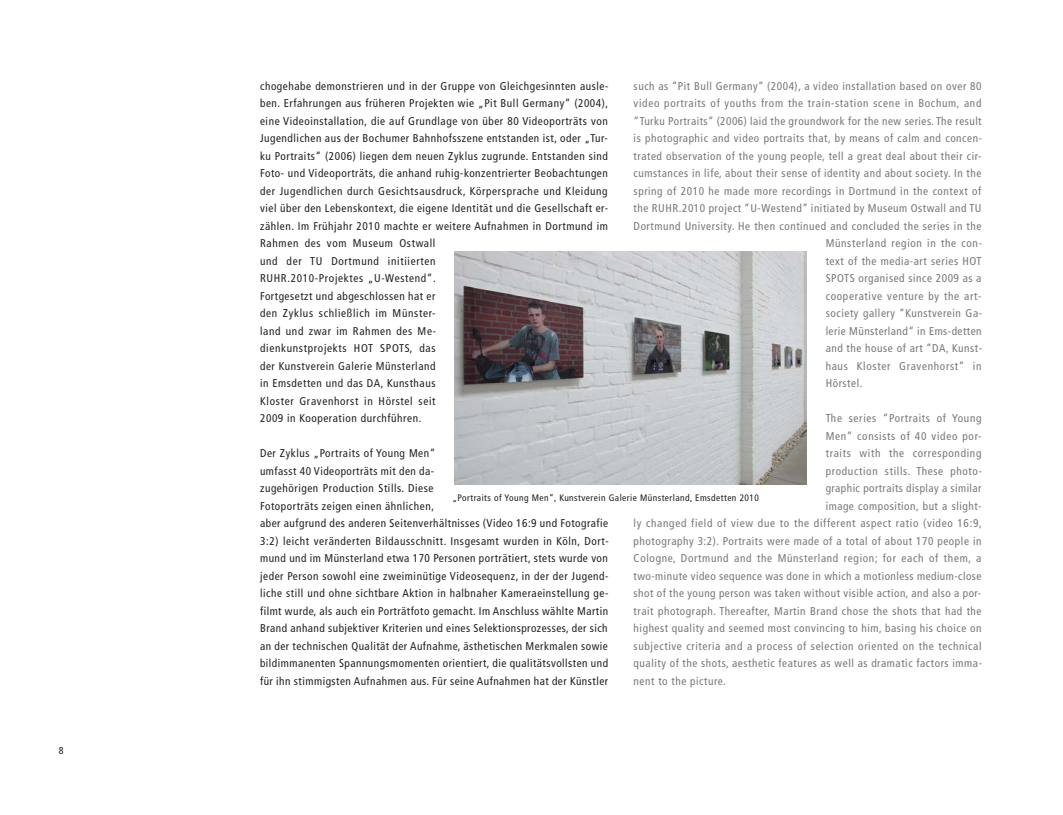
<style>
.page{position:relative;width:1063px;height:815px;background:#fff}
.page>*{position:absolute;margin:0;border:0;box-sizing:border-box;transform-origin:0 0}
.t1{font:condensed 11.25px/17.5px "Frutiger LT Std";letter-spacing:.05em;color:#231f20}
.t2{font:condensed 11.25px "Frutiger LT Std";letter-spacing:.05em;color:#757779}
.t3{font:condensed 10px "Frutiger LT Std";color:#231f20}
.t4{font:condensed 9.38px "Frutiger LT Std";letter-spacing:.05em;color:#231f20}
</style>
<div class="page">
<img style="left:454px;top:252px;width:353px;height:232px">
<p class="t3" style="left:59px;top:744px;width:6px">8</p>
<p class="t2" style="left:634px;top:79px;width:349px">such as “Pit Bull Germany” (2004), a video installation based on over 80</p>
<p class="t2" style="left:634px;top:97px;width:349px">video portraits of youths from the train-station scene in Bochum, and</p>
<p class="t2" style="left:634px;top:114px;width:349px">“Turku Portraits” (2006) laid the groundwork for the new series. The result</p>
<p class="t2" style="left:634px;top:132px;width:350px">is photographic and video portraits that, by means of calm and concen-</p>
<p class="t2" style="left:634px;top:149px;width:349px">trated observation of the young people, tell a great deal about their cir-</p>
<p class="t2" style="left:634px;top:167px;width:349px">cumstances in life, about their sense of identity and about society. In the</p>
<p class="t2" style="left:634px;top:184px;width:349px">spring of 2010 he made more recordings in Dortmund in the context of</p>
<p class="t2" style="left:634px;top:202px;width:349px">the RUHR.2010 project “U-Westend” initiated by Museum Ostwall and TU</p>
<p class="t2" style="left:634px;top:219px;width:349px">Dortmund University. He then continued and concluded the series in the</p>
<p class="t2" style="left:826px;top:237px;width:158px">Münsterland region in the con-</p>
<p class="t2" style="left:826px;top:254px;width:157px">text of the media-art series HOT</p>
<p class="t2" style="left:826px;top:272px;width:157px">SPOTS organised since 2009 as a</p>
<p class="t2" style="left:826px;top:289px;width:157px">cooperative venture by the art-</p>
<p class="t2" style="left:826px;top:307px;width:158px">society gallery “Kunstverein Ga-</p>
<p class="t2" style="left:826px;top:324px;width:157px">lerie Münsterland“ in Ems-detten</p>
<p class="t2" style="left:826px;top:342px;width:158px">and the house of art “DA, Kunst-</p>
<p class="t2" style="left:826px;top:359px;width:157px">haus Kloster Gravenhorst” in</p>
<p class="t2" style="left:826px;top:377px;width:38px">Hörstel.</p>
<p class="t2" style="left:826px;top:412px;width:157px">The series “Portraits of Young</p>
<p class="t2" style="left:826px;top:429px;width:157px">Men” consists of 40 video por-</p>
<p class="t2" style="left:826px;top:447px;width:157px">traits with the corresponding</p>
<p class="t2" style="left:826px;top:464px;width:158px">production stills. These photo -</p>
<p class="t2" style="left:826px;top:482px;width:157px">graphic portraits display a similar</p>
<p class="t2" style="left:826px;top:499px;width:157px">image composition, but a slight-</p>
<p class="t2" style="left:634px;top:517px;width:350px">ly changed field of view due to the different aspect ratio (video 16:9,</p>
<p class="t2" style="left:634px;top:534px;width:349px">photography 3:2). Portraits were made of a total of about 170 people in</p>
<p class="t2" style="left:634px;top:552px;width:349px">Cologne, Dortmund and the Münsterland region; for each of them, a</p>
<p class="t2" style="left:634px;top:569px;width:349px">two-min ute video sequence was done in which a motionless medium-close</p>
<p class="t2" style="left:634px;top:587px;width:349px">shot of the young person was taken without visible action, and also a por-</p>
<p class="t2" style="left:634px;top:604px;width:349px">trait photograph. Thereafter, Martin Brand chose the shots that had the</p>
<p class="t2" style="left:634px;top:622px;width:349px">highest quality and seemed most convincing to him, basing his choice on</p>
<p class="t2" style="left:634px;top:639px;width:350px">subjective criteria and a process of selection oriented on the technical</p>
<p class="t2" style="left:634px;top:657px;width:350px">quality of the shots, aesthetic features as well as dramatic factors imma-</p>
<p class="t2" style="left:634px;top:674px;width:94px">nent to the picture.</p>
<p class="t1" style="left:260px;top:77px;width:350px">chogehabe demonstrieren und in der Gruppe von Gleichgesinnten ausle&shy;ben. Erfahrungen aus früheren Projekten wie „Pit Bull Germany“ (2004), eine Videoinstallation, die auf Grundlage von über 80 Videoporträts von Jugendlichen aus der Bochumer Bahnhofsszene entstanden ist, oder „Tur&shy;ku Portraits“ (2006) liegen dem neuen Zyklus zugrunde. Entstanden sind Foto- und Videoporträts, die anhand ruhig-konzentrierter Beobachtungen der Jugendlichen durch Gesichtsausdruck, Körpersprache und Kleidung viel über den Lebenskontext, die eigene Identität und die Gesellschaft er&shy;zählen. Im Frühjahr 2010 machte er weitere Aufnahmen in Dortmund im Rahmen des vom Museum Ostwall<br>und der TU Dortmund initiierten<br>RUHR.2010-Projektes „U-Westend“.<br>Fortgesetzt und abgeschlossen hat er<br>den Zyklus schließlich im Münster-<br>land und zwar im Rahmen des Me-<br>dienkunstprojekts HOT SPOTS, das<br>der Kunstverein Galerie Münsterland<br>in Emsdetten und das DA, Kunsthaus<br>Kloster Gravenhorst in Hörstel seit<br>2009 in Kooperation durchführen.</p>
<p class="t1" style="left:260px;top:445px;width:350px">Der Zyklus „Portraits of Young Men“<br>umfasst 40 Videoporträts mit den da-<br>zugehörigen Production Stills. Diese<br>Fotoporträts zeigen einen ähnlichen,<br>aber aufgrund des anderen Seitenverhältnisses (Video 16:9 und Fotografie 3:2) leicht veränderten Bildausschnitt. Insgesamt wurden in Köln, Dort&shy;mund und im Münsterland etwa 170 Personen porträtiert, stets wurde von jeder Person sowohl eine zweiminütige Videosequenz, in der der Jugend&shy;liche still und ohne sichtbare Aktion in halbnaher Kameraeinstellung ge&shy;filmt wurde, als auch ein Porträtfoto gemacht. Im Anschluss wählte Martin Brand anhand subjektiver Kriterien und eines Selektionsprozesses, der sich an der technischen Qualität der Aufnahme, ästhetischen Merkmalen sowie bildimmanenten Spannungsmomenten orientiert, die qualitätsvollsten und für ihn stimmigsten Aufnahmen aus. Für seine Aufnahmen hat der Künstler</p>
<p class="t4" style="left:452px;top:492px;width:308px">„Portraits of Young Men“, Kunstverein Galerie Münsterland, Emsdetten 2010</p>
</div>
